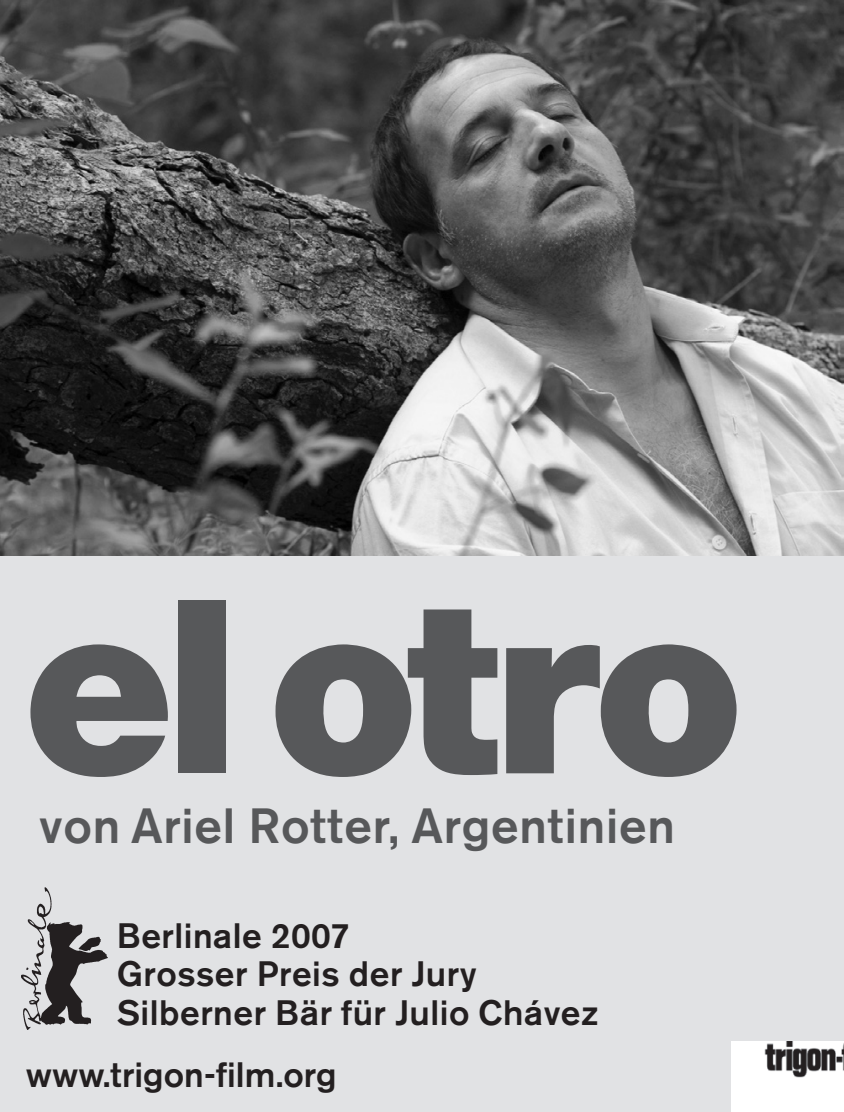
<style>
.page{position:relative;width:844px;height:1112px;background:#fff}
.page>*{position:absolute;margin:0;border:0;box-sizing:border-box;transform-origin:0 0}
.t1{font:900 244.3px "Neue Helvetica BQ";letter-spacing:-.025em;color:#57585a}
.t2{font:500 49px "Akzidenz Grotesk BQ";letter-spacing:.015em;color:#57585a}
.t3{font:500 35px/38.5px "Akzidenz Grotesk BQ";letter-spacing:.015em;color:#231f20}
</style>
<div class="page">
<img style="left:0;top:0;width:843px;height:556px">
<div style="left:0;top:556px;width:843px;height:555px;background:#e1e2e4"></div>
<img style="left:731px;top:1041px;width:112px;height:70px">
<img style="left:22px;top:887px;width:86px;height:142px">
<h1 class="t1" style="left:24px;top:528px;width:719px">elotro</h1>
<h2 class="t2" style="left:39px;top:795px;width:637px">von Ariel Rotter, Argentinien</h2>
<p class="t3" style="left:117px;top:915px;width:483px">Berlinale 2007<br>Grosser Preis der Jury<br>Silberner Bär für Julio Chávez</p>
<p class="t3" style="left:26px;top:1055px;width:312px">www.trigon-film.org</p>
</div>
